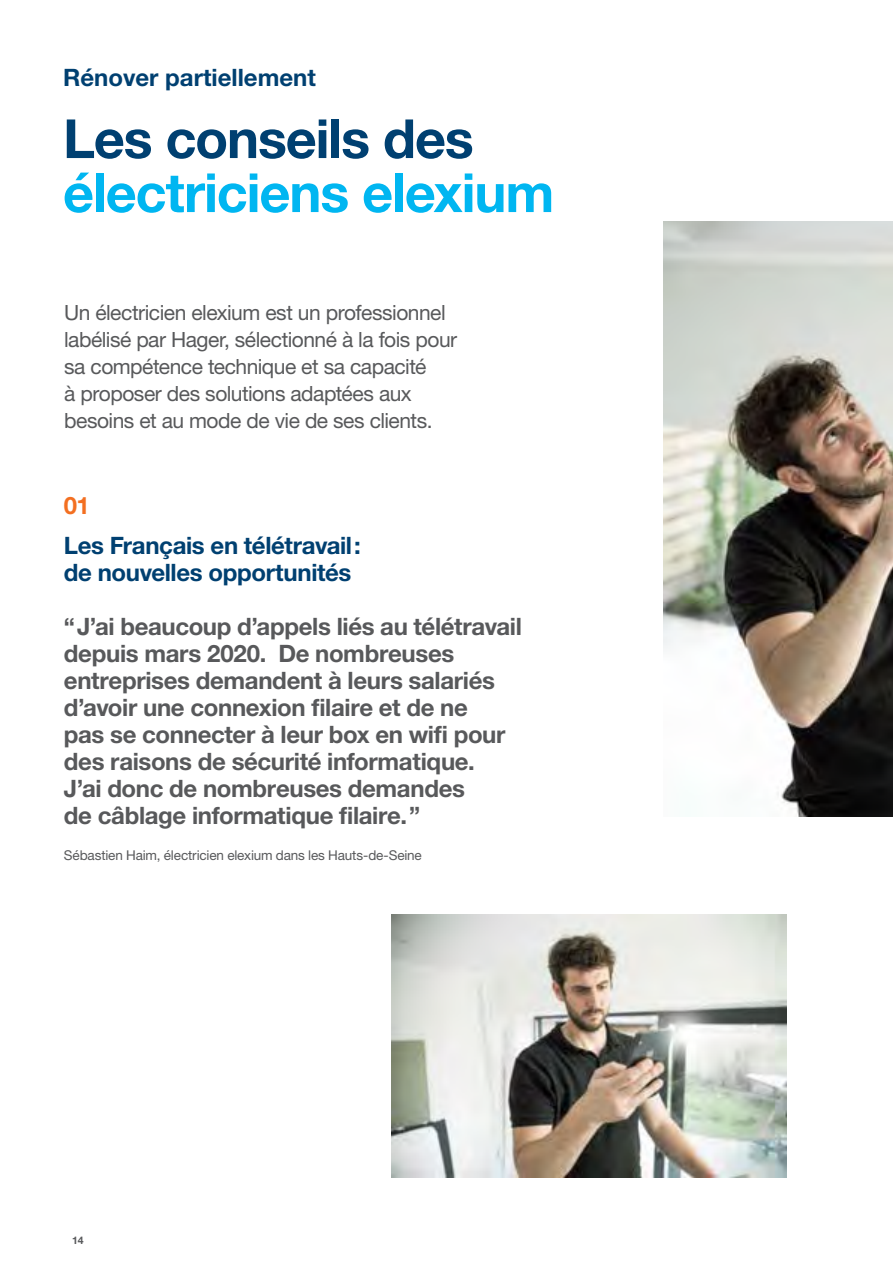
<style>
.page{position:relative;width:893px;height:1263px;background:#fff}
.page>*{position:absolute;margin:0;border:0;box-sizing:border-box;transform-origin:0 0}
.t1{font:700 54px "Helvetica Neue LTW1 G";letter-spacing:-.02em;color:#00b6f1}
.t2{font:700 54px "Helvetica Neue LTW1 G";letter-spacing:-.02em;color:#004071}
.t3{font:700 24px/27px "Helvetica Neue LTW1 G";letter-spacing:-.015em;color:#58595b}
.t4{font:700 24px/27px "Helvetica Neue LTW1 G";letter-spacing:-.015em;color:#004071}
.t5{font:700 24px "Helvetica Neue LTW1 G";color:#f36f21}
.t6{font:21px/27px "Helvetica Neue LTW1 G";letter-spacing:-.025em;color:#58595b}
.t7{font:13.5px "Helvetica Neue LTW1 G";letter-spacing:-.01em;color:#58595b}
.t8{font:700 10.5px "Helvetica Neue LTW1 G";color:#58595b}
</style>
<div class="page">
<hr style="left:892px;top:856px;width:1px;height:407px;background:#e6e7e8">
<img style="left:892px;top:1078px;width:1px;height:161px">
<img style="left:664px;top:221px;width:229px;height:595px">
<img style="left:392px;top:914px;width:395px;height:263px">
<p class="t4" style="left:63px;top:64px;width:254px">Rénover partiellement</p>
<h1 class="t2" style="left:63px;top:105px;width:412px">Les conseils des</h1>
<h1 class="t1" style="left:63px;top:159px;width:493px">électriciens elexium</h1>
<p class="t6" style="left:64px;top:299px;width:395px">Un électricien elexium est un professionnel labélisé par Hager, sélectionné à la fois pour sa compétence technique et sa capacité<br>à proposer des solutions adaptées aux besoins et au mode de vie de ses clients.</p>
<p class="t5" style="left:64px;top:490px;width:27px">01</p>
<p class="t4" style="left:64px;top:532px;width:298px">Les Français en télétravail: de nouvelles opportunités</p>
<p class="t3" style="left:64px;top:613px;width:459px">“J’ai beaucoup d’appels liés au télétravail depuis mars 2020. De nombreuses entreprises demandent à leurs salariés d’avoir une connexion filaire et de ne<br>pas se connecter à leur box en wifi pour des raisons de sécurité informatique.<br>J’ai donc de nombreuses demandes<br>de câblage informatique filaire.”</p>
<p class="t7" style="left:64px;top:847px;width:359px">Sébastien Haim, électricien elexium dans les Hauts-de-Seine</p>
<p class="t8" style="left:72px;top:1233px;width:13px">14</p>
</div>
